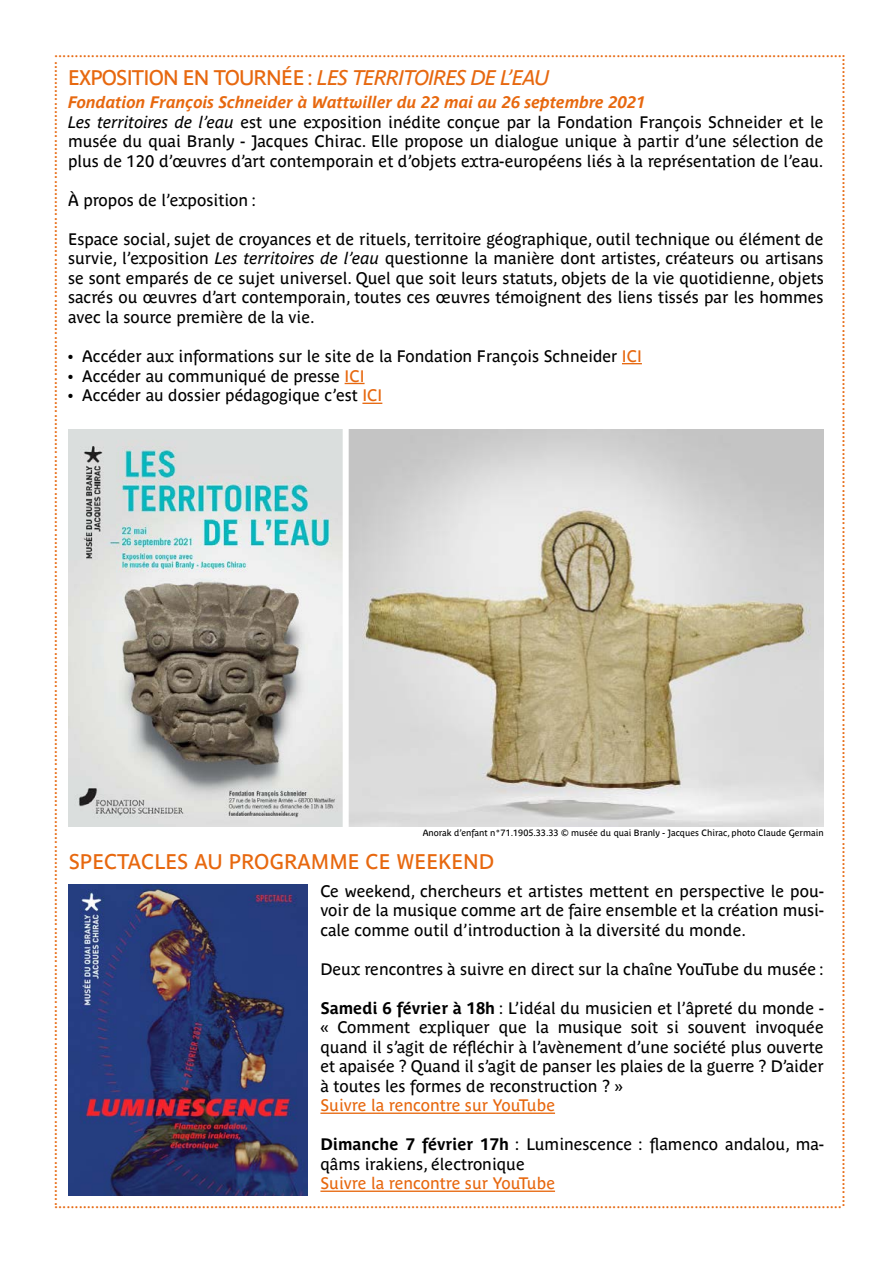
<style>
.page{position:relative;width:893px;height:1263px;background:#fff}
.page>*{position:absolute;margin:0;border:0;box-sizing:border-box;transform-origin:0 0}
.t1{font:italic 21px "Parisine Std";letter-spacing:-.04em;color:#e7680f}
.t2{font:21px "Parisine Std";color:#e7680f}
.t3{font:18px "Minion Pro";color:#e7680f}
.t4{font:16.5px/19.5px "Parisine Plus Std";color:#000;text-align:justify}
.t5{font:16.5px "Parisine Std";color:#000}
.t6{font:16.5px "Parisine Plus Std";color:#e7680f}
.t7{font:9px "Parisine Plus Std";color:#000}
.s1{font-style:normal}
.s2{font-weight:700;font-style:italic;color:#e7680f}
.s3{font-style:italic}
.s4{font-family:"Parisine Std"}
.s5{font-family:"Parisine Std";color:#e7680f}
.s6{color:#e7680f}
.s7{font-weight:700}
</style>
<div class="page">
<img style="left:68px;top:429px;width:756px;height:397px">
<svg style="left:622px;top:363px;width:20px;height:1px"></svg>
<svg style="left:345px;top:383px;width:20px;height:1px"></svg>
<svg style="left:362px;top:403px;width:20px;height:1px"></svg>
<hr style="left:320px;top:1112px;width:235px;height:2px;background:#e7680f">
<hr style="left:320px;top:1190px;width:235px;height:2px;background:#e7680f">
<img style="left:69px;top:885px;width:238px;height:310px">
<div style="left:343px;top:423px;width:6px;height:413px;border:3px solid #fff"></div>
<p class="t3" style="left:860px;top:54px;width:1155px;rotate:90deg">.........................................................................................................................................................................................................................................................................................</p>
<p class="t3" style="left:54px;top:40px;width:789px">................................................................................................................................................................................................</p>
<p class="t3" style="left:73px;top:61px;width:1147px;rotate:90deg">.......................................................................................................................................................................................................................................................................................</p>
<p class="t1" style="left:68px;top:66px;width:483px"><span class="s1">EXPOSITION EN TOURNÉE :</span> LES TERRITOIRES DE L’EAU</p>
<p class="t4" style="left:68px;top:93px;width:757px;text-align:left"><span class="s2">Fondation François Schneider à Wattwiller du 22 mai au 26 septembre 2021<br></span><span class="s3">Les territoires de l’eau</span> est une exposition inédite conçue par la Fondation François Schneider et le musée du quai Branly - Jacques Chirac. Elle propose un dialogue unique à partir d’une sélection de plus de 120 d’œuvres d’art contemporain et d’objets extra-européens liés à la représentation de l’eau.</p>
<p class="t4" style="left:68px;top:190px;width:190px">À propos de l’exposition :</p>
<p class="t4" style="left:68px;top:229px;width:757px">Espace social, sujet de croyances et de rituels, territoire géographique, outil technique ou élément de survie, l’exposition <span class="s3">Les territoires de l’eau</span> questionne la manière dont artistes, créateurs ou artisans se sont emparés de ce sujet universel. Quel que soit leurs statuts, objets de la vie quotidienne, objets sacrés ou œuvres d’art contemporain, toutes ces œuvres témoignent des liens tissés par les hommes avec la source première de la vie.</p>
<p class="t4" style="left:68px;top:346px;width:575px">• Accéder aux informations sur le site de la Fondat<span class="s4">ion François Schneider</span> <span class="s5">ICI</span></p>
<p class="t5" style="left:68px;top:366px;width:298px">• Accéder au communiqué de presse <span class="s6">ICI</span></p>
<p class="t5" style="left:68px;top:386px;width:316px">• Accéder au dossier pédagogique c’est <span class="s6">ICI</span></p>
<p class="t7" style="left:423px;top:827px;width:402px">Anorak d’enfant n°71.1905.33.33 © musée du quai Branly - Jacques Chirac, photo Claude Germain</p>
<p class="t2" style="left:69px;top:850px;width:427px">SPECTACLES AU PROGRAMME CE WEEKEND</p>
<p class="t4" style="left:320px;top:881px;width:505px">Ce weekend, chercheurs et artistes mettent en perspective le pou&shy;voir de la musique comme art de faire ensemble et la création musi&shy;cale comme outil d’introduction à la diversité du monde.</p>
<p class="t4" style="left:320px;top:959px;width:505px">Deux rencontres à suivre en direct sur la chaîne YouTube du musée :</p>
<p class="t4" style="left:320px;top:998px;width:505px"><span class="s7">Samedi 6 février à 18h</span> : L’idéal du musicien et l’âpreté du monde - « Comment expliquer que la musique soit si souvent invoquée quand il s’agit de réfléchir à l’avènement d’une société plus ouverte et apaisée ? Quand il s’agit de panser les plaies de la guerre ? D’aider à toutes les formes de reconstruction ? »</p>
<p class="t6" style="left:320px;top:1096px;width:236px">Suivre la rencontre sur YouTube</p>
<p class="t4" style="left:320px;top:1135px;width:505px"><span class="s7">Dimanche 7 février 17h</span> : Luminescence : flamenco andalou, ma&shy;qâms irakiens, électronique</p>
<p class="t6" style="left:320px;top:1174px;width:236px">Suivre la rencontre sur YouTube</p>
<p class="t3" style="left:54px;top:1190px;width:789px">................................................................................................................................................................................................</p>
</div>
